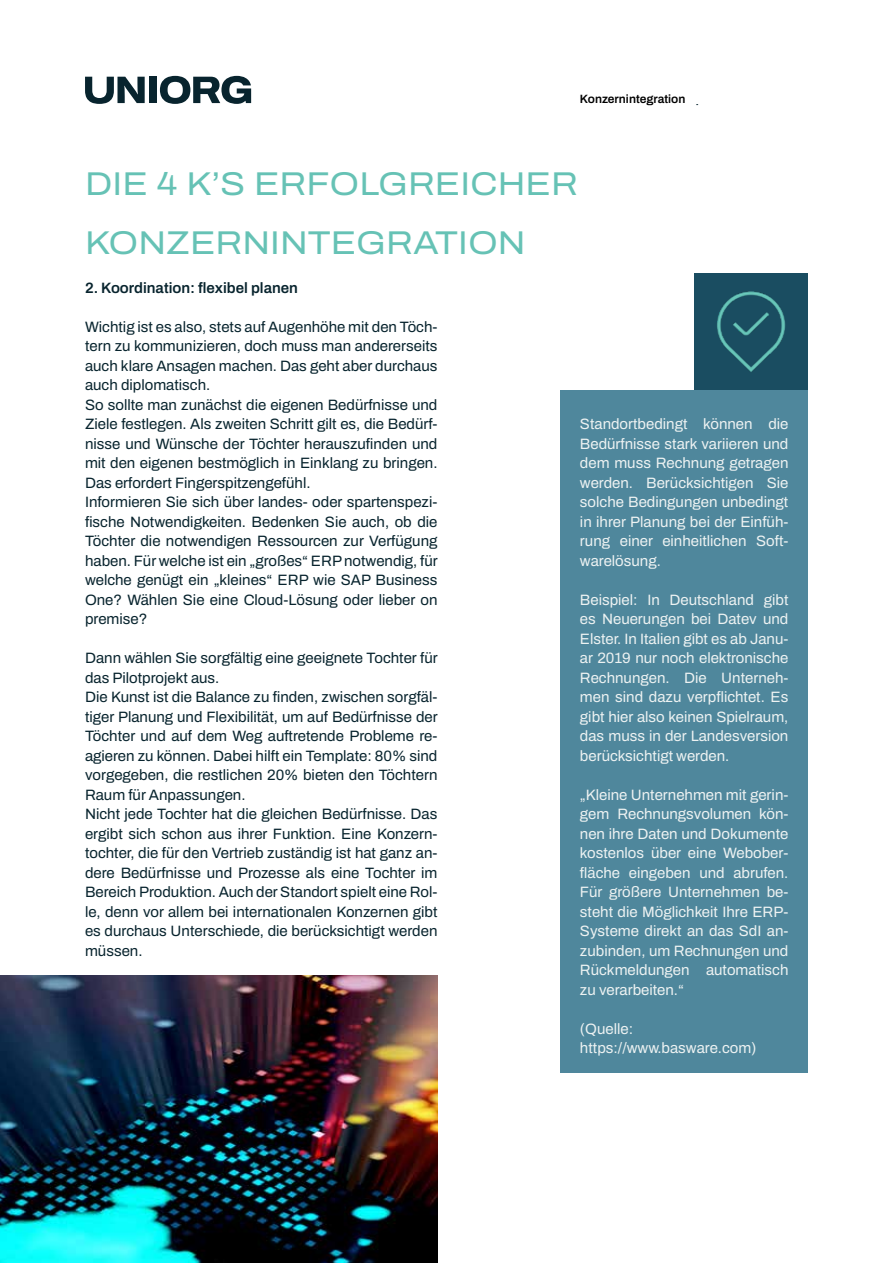
<style>
.page{position:relative;width:893px;height:1263px;background:#fff}
.page>*{position:absolute;margin:0;border:0;box-sizing:border-box;transform-origin:0 0}
.t1{font:33px/58.5px "Archivo Semi Expanded";color:#66c2b5}
.t2{font:15px/19.5px "Archivo";color:#08242e}
.t3{font:15px/19.5px "Archivo";color:#edf2f2;text-align:justify}
.t4{font:600 15px "Archivo";color:#08242e}
.t5{font:600 12px "Archivo";color:#08242e}
.t6{font:600 12px "Archivo";color:#000}
</style>
<div class="page">
<div style="left:149px;top:77px;width:7px;height:26px;background:#08242e"></div>
<svg style="left:160px;top:76px;width:91px;height:28px"></svg>
<svg style="left:85px;top:77px;width:60px;height:27px"></svg>
<img style="left:0;top:975px;width:437px;height:288px">
<div style="left:560px;top:390px;width:248px;height:682px;background:#4f879c"></div>
<div style="left:694px;top:273px;width:114px;height:117px;background:#1a4d61"></div>
<img style="left:717px;top:291px;width:69px;height:81px">
<p class="t6" style="left:580px;top:90px;width:107px">Konzernintegration</p>
<p class="t5" style="left:580px;top:90px;width:174px">UDINA Commercer Spare Parts</p>
<h1 class="t1" style="left:85px;top:154px;width:494px">DIE 4 K’S ERFOLGREICHER<br>KONZERNINTEGRATION</h1>
<p class="t4" style="left:85px;top:276px;width:214px">2. Koordination: flexibel planen</p>
<p class="t2" style="left:85px;top:317px;width:354px">Wichtig ist es also, stets auf Augenhöhe mit den Töch&shy;tern zu kommunizieren, doch muss man andererseits auch klare Ansagen machen. Das geht aber durchaus auch diplomatisch.<br>So sollte man zunächst die eigenen Bedürfnisse und Ziele festlegen. Als zweiten Schritt gilt es, die Bedürf&shy;nisse und Wünsche der Töchter herauszufinden und mit den eigenen bestmöglich in Einklang zu bringen.<br>Das erfordert Fingerspitzengefühl.<br>Informieren Sie sich über landes- oder spartenspezi&shy;fische Notwendigkeiten. Bedenken Sie auch, ob die Töchter die notwendigen Ressourcen zur Verfügung haben. Für welche ist ein „großes“ ERP notwendig, für welche genügt ein „kleines“ ERP wie SAP Business One? Wählen Sie eine Cloud-Lösung oder lieber on premise?</p>
<p class="t2" style="left:85px;top:648px;width:354px">Dann wählen Sie sorgfältig eine geeignete Tochter für das Pilotprojekt aus.<br>Die Kunst ist die Balance zu finden, zwischen sorgfäl&shy;tiger Planung und Flexibilität, um auf Bedürfnisse der Töchter und auf dem Weg auftretende Probleme re&shy;agieren zu können. Dabei hilft ein Template: 80% sind vorgegeben, die restlichen 20% bieten den Töchtern Raum für Anpassungen.<br>Nicht jede Tochter hat die gleichen Bedürfnisse. Das ergibt sich schon aus ihrer Funktion. Eine Konzern&shy;tochter, die für den Vertrieb zuständig ist hat ganz an&shy;dere Bedürfnisse und Prozesse als eine Tochter im Bereich Produktion. Auch der Standort spielt eine Rol&shy;le, denn vor allem bei internationalen Konzernen gibt es durchaus Unterschiede, die berücksichtigt werden müssen.</p>
<p class="t3" style="left:580px;top:414px;width:210px">Standortbedingt können die Bedürfnisse stark variieren und dem muss Rechnung getragen werden. Berücksichtigen Sie solche Bedingungen unbedingt in ihrer Planung bei der Einfüh&shy;rung einer einheitlichen Soft&shy;warelösung.</p>
<p class="t3" style="left:580px;top:590px;width:210px">Beispiel: In Deutschland gibt es Neuerungen bei Datev und Elster. In Italien gibt es ab Janu&shy;ar 2019 nur noch elektronische Rechnungen. Die Unterneh&shy;men sind dazu verpflichtet. Es gibt hier also keinen Spielraum, das muss in der Landesversion berücksichtigt werden.</p>
<p class="t3" style="left:580px;top:785px;width:210px">„Kleine Unternehmen mit gerin&shy;gem Rechnungsvolumen kön&shy;nen ihre Daten und Dokumente kostenlos über eine Webober&shy;fläche eingeben und abrufen.<br>Für größere Unternehmen be&shy;steht die Möglichkeit Ihre ERP-Systeme direkt an das SdI an&shy;zubinden, um Rechnungen und Rückmeldungen automatisch zu verarbeiten.“</p>
<p class="t3" style="left:580px;top:1019px;width:178px">(Quelle: https://www.basware.com)</p>
</div>
